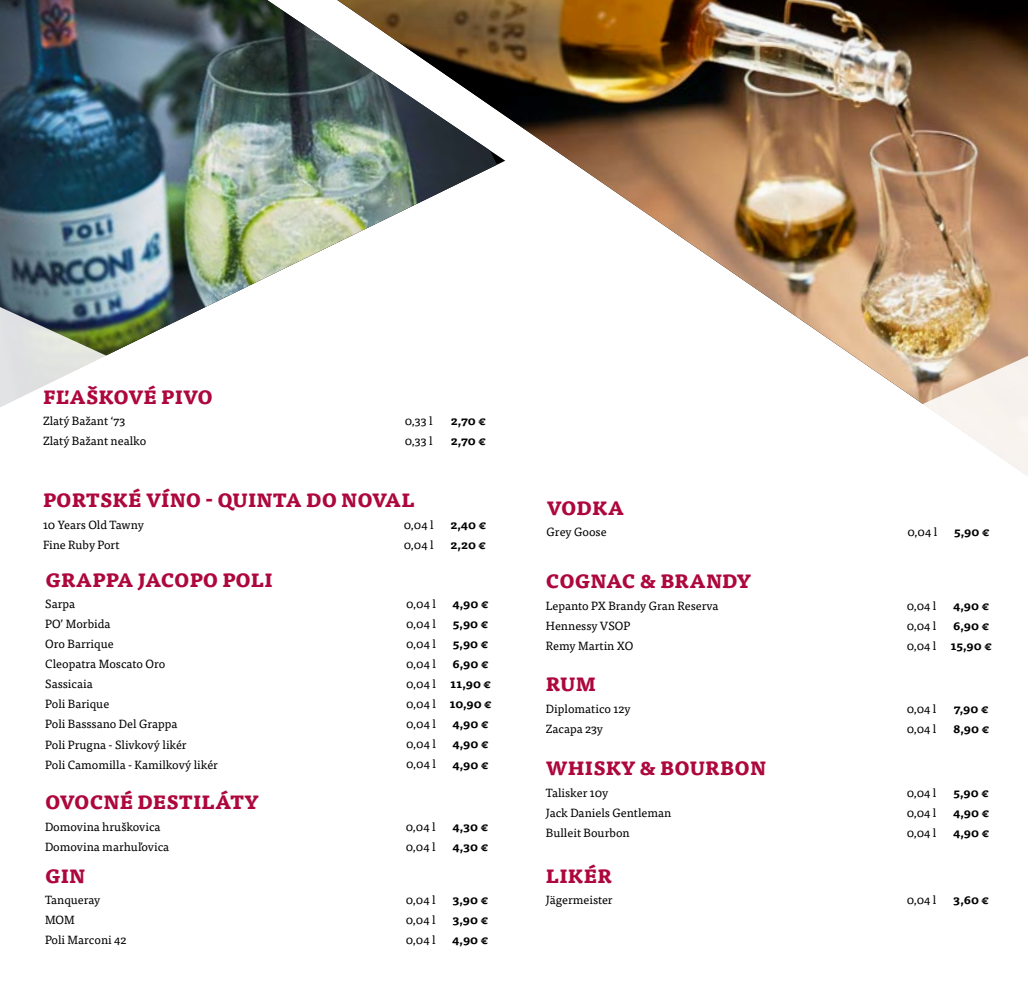
<style>
.page{position:relative;width:1028px;height:993px;background:#fff}
.page>*{position:absolute;margin:0;border:0;box-sizing:border-box;transform-origin:0 0}
.t1{font:800 18.75px "Tisa Pro";letter-spacing:.01em;color:#ad073d}
.t2{font:11.88px/20px "Tisa Pro";color:#000}
.t3{font:700 11.88px/20px "Tisa Pro";color:#000}
</style>
<div class="page">
<img style="left:505px;top:0;width:523px;height:184px">
<img style="left:604px;top:184px;width:424px;height:292px">
<img style="left:0;top:0;width:497px;height:277px">
<img style="left:0;top:43px;width:268px;height:270px">
<svg style="left:0;top:313px;width:193px;height:94px"></svg>
<h1 class="t1" style="left:43px;top:381px;width:171px">FĽAŠKOVÉ PIVO</h1>
<p class="t2" style="left:43px;top:409px;width:105px">Zlatý Bažant ‘73<br>Zlatý Bažant nealko</p>
<p class="t3" style="left:451px;top:409px;width:36px">2,70 €<br>2,70 €</p>
<p class="t2" style="left:405px;top:409px;width:29px">0,33 l<br>0,33 l</p>
<h1 class="t1" style="left:43px;top:484px;width:373px">PORTSKÉ VÍNO - QUINTA DO NOVAL</h1>
<p class="t2" style="left:43px;top:513px;width:102px">10 Years Old Tawny<br>Fine Ruby Port</p>
<p class="t3" style="left:450px;top:513px;width:37px">2,40 €<br>2,20 €</p>
<p class="t2" style="left:404px;top:513px;width:31px">0,04 l<br>0,04 l</p>
<h1 class="t1" style="left:45px;top:564px;width:229px">GRAPPA JACOPO POLI</h1>
<p class="t2" style="left:45px;top:593px;width:174px">Sarpa<br>PO’ Morbida<br>Oro Barrique<br>Cleopatra Moscato Oro<br>Sassicaia<br>Poli Barique<br>Poli Basssano Del Grappa<br>Poli Prugna - Slivkový likér<br>Poli Camomilla - Kamilkový likér</p>
<p class="t3" style="left:449px;top:593px;width:44px">4,90 €<br>5,90 €<br>5,90 €<br>6,90 €<br>11,90 €<br>10,90 €<br>4,90 €<br>4,90 €<br>4,90 €</p>
<p class="t2" style="left:406px;top:593px;width:31px;text-align:justify">0,04 l 0,04 l 0,04 l 0,04 l 0,04 l 0,04 l 0,04 l 0,04 l 0,04 l</p>
<h1 class="t1" style="left:45px;top:786px;width:215px">OVOCNÉ DESTILÁTY</h1>
<p class="t2" style="left:45px;top:815px;width:126px">Domovina hruškovica<br>Domovina marhuľovica</p>
<p class="t3" style="left:452px;top:815px;width:37px">4,30 €<br>4,30 €</p>
<p class="t2" style="left:406px;top:815px;width:31px">0,04 l<br>0,04 l</p>
<h1 class="t1" style="left:45px;top:860px;width:42px">GIN</h1>
<p class="t2" style="left:45px;top:889px;width:83px">Tanqueray<br>MOM<br>Poli Marconi 42</p>
<p class="t3" style="left:452px;top:889px;width:37px;text-align:justify">3,90 € 3,90 € 4,90 €</p>
<p class="t2" style="left:406px;top:889px;width:31px;text-align:justify">0,04 l 0,04 l 0,04 l</p>
<h1 class="t1" style="left:546px;top:492px;width:79px">VODKA</h1>
<p class="t2" style="left:546px;top:521px;width:61px">Grey Goose</p>
<p class="t2" style="left:907px;top:521px;width:31px">0,04 l</p>
<p class="t3" style="left:954px;top:521px;width:37px">5,90 €</p>
<h1 class="t1" style="left:546px;top:566px;width:206px">COGNAC &amp; BRANDY</h1>
<p class="t2" style="left:546px;top:594px;width:174px">Lepanto PX Brandy Gran Reserva<br>Hennessy VSOP<br>Remy Martin XO</p>
<p class="t3" style="left:950px;top:594px;width:43px">4,90 €<br>6,90 €<br>15,90 €</p>
<p class="t2" style="left:906px;top:594px;width:31px;text-align:justify">0,04 l 0,04 l 0,04 l</p>
<h1 class="t1" style="left:546px;top:668px;width:52px">RUM</h1>
<p class="t2" style="left:546px;top:697px;width:86px">Diplomatico 12y<br>Zacapa 23y</p>
<p class="t3" style="left:953px;top:697px;width:38px">7,90 €<br>8,90 €</p>
<p class="t2" style="left:906px;top:697px;width:31px">0,04 l<br>0,04 l</p>
<h1 class="t1" style="left:546px;top:752px;width:221px">WHISKY &amp; BOURBON</h1>
<p class="t2" style="left:546px;top:781px;width:127px">Talisker 10y<br>Jack Daniels Gentleman<br>Bulleit Bourbon</p>
<p class="t3" style="left:953px;top:781px;width:37px;text-align:justify">5,90 € 4,90 € 4,90 €</p>
<p class="t2" style="left:906px;top:781px;width:31px;text-align:justify">0,04 l 0,04 l 0,04 l</p>
<h1 class="t1" style="left:546px;top:860px;width:68px">LIKÉR</h1>
<p class="t2" style="left:546px;top:889px;width:68px">Jägermeister</p>
<p class="t2" style="left:906px;top:889px;width:31px">0,04 l</p>
<p class="t3" style="left:953px;top:889px;width:37px">3,60 €</p>
</div>
